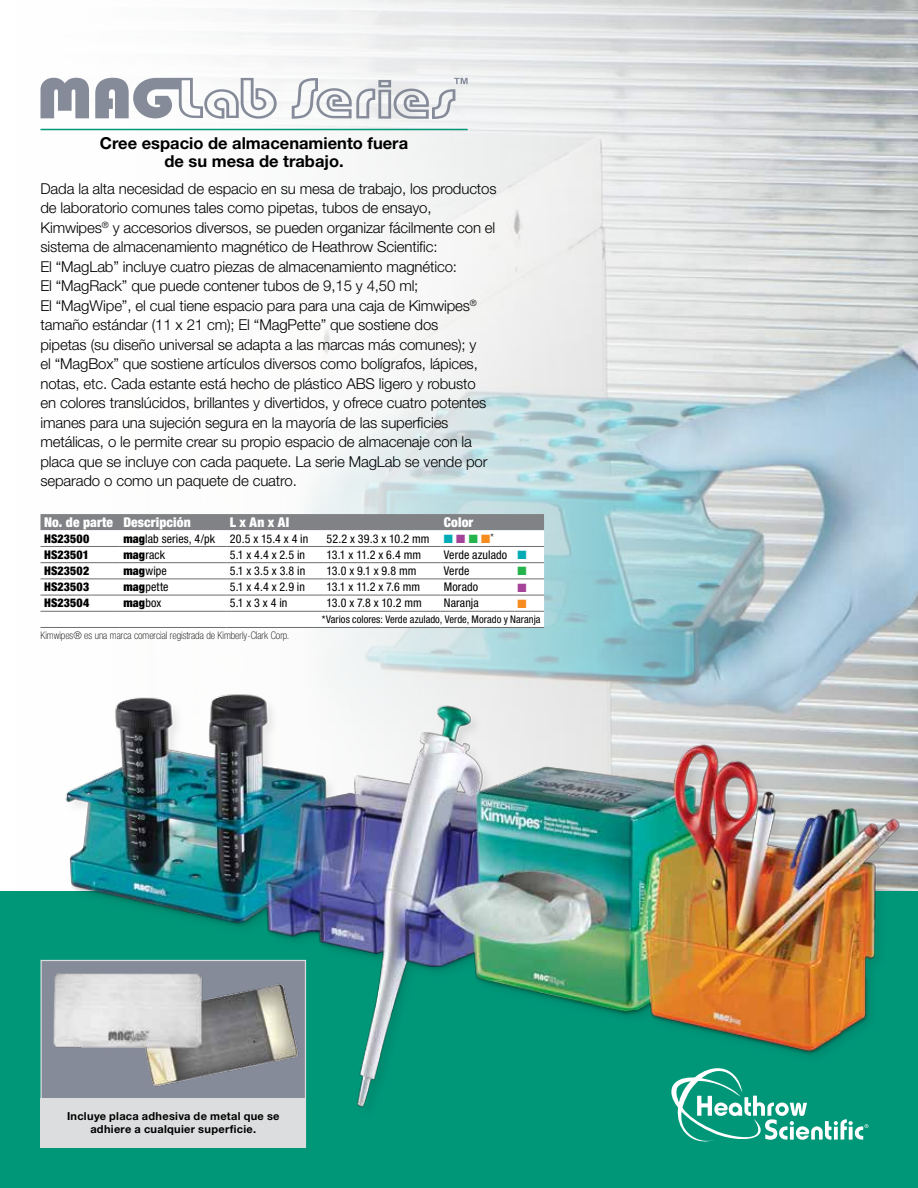
<style>
.page{position:relative;width:918px;height:1188px;background:#fff}
.page>*{position:absolute;margin:0;border:0;box-sizing:border-box;transform-origin:0 0}
.t1{font:700 16.5px/18px "Helvetica Neue LT Std";color:#000;text-align:center}
.t2{font:300 15px/19.5px "Helvetica Neue LT Std";letter-spacing:-.01em;color:#000}
.t3{font:900 condensed 13.5px "Helvetica Neue LT Std";letter-spacing:.01em;color:#fff}
.t4{font:condensed 12px "Helvetica Neue LT Std";letter-spacing:.005em;color:#000}
.t5{font:900 condensed 12px "Helvetica Neue LT Std";letter-spacing:.01em;color:#000}
.t6{font:12px "Zapf Dingbats ITC";color:#25b34b}
.t7{font:12px "Zapf Dingbats ITC";color:#a54399}
.t8{font:12px "Zapf Dingbats ITC";color:#f68b1f}
.t9{font:700 11.1px/13.2px "Helvetica Neue LT Std";letter-spacing:.025em;color:#000;text-align:center}
.t10{font:100 condensed 10.5px "Helvetica Neue LT Std";color:#000}
.t11{font:condensed 10.5px "Helvetica Neue LT Std";letter-spacing:.005em;color:#000}
.s1{font-weight:900}
.s2{color:#00abb6}
.s3{color:#a54399}
.s4{color:#25b34b}
.s5{color:#f68b1f}
.s6{font-weight:100;font-size:13.5px}
.s7{font-weight:400}
</style>
<div class="page">
<img style="left:40px;top:0;width:878px;height:632px">
<div style="left:0;top:891px;width:918px;height:297px;background:#009779"></div>
<img style="left:40px;top:632px;width:878px;height:515px">
<img style="left:43px;top:962px;width:261px;height:136px">
<div style="left:41px;top:960px;width:265px;height:187px;border:1px solid #dcddde"></div>
<div style="left:40px;top:1098px;width:266px;height:50px;background:#dcddde"></div>
<div style="left:40px;top:514px;width:504px;height:16px;background:#808285"></div>
<svg style="left:40px;top:530px;width:504px;height:97px"></svg>
<hr style="left:40px;top:546px;width:80px;height:1px;background:#6d6e71">
<hr style="left:120px;top:546px;width:106px;height:1px;background:#6d6e71">
<hr style="left:226px;top:546px;width:97px;height:1px;background:#6d6e71">
<hr style="left:323px;top:546px;width:117px;height:1px;background:#6d6e71">
<hr style="left:40px;top:562px;width:80px;height:1px;background:#6d6e71">
<hr style="left:120px;top:562px;width:106px;height:1px;background:#6d6e71">
<hr style="left:226px;top:562px;width:97px;height:1px;background:#6d6e71">
<hr style="left:323px;top:562px;width:117px;height:1px;background:#6d6e71">
<hr style="left:440px;top:562px;width:74px;height:1px;background:#6d6e71">
<hr style="left:514px;top:562px;width:30px;height:1px;background:#6d6e71">
<hr style="left:40px;top:579px;width:80px;height:1px;background:#6d6e71">
<hr style="left:120px;top:579px;width:106px;height:1px;background:#6d6e71">
<hr style="left:226px;top:579px;width:97px;height:1px;background:#6d6e71">
<hr style="left:323px;top:579px;width:117px;height:1px;background:#6d6e71">
<hr style="left:440px;top:579px;width:74px;height:1px;background:#6d6e71">
<hr style="left:514px;top:579px;width:30px;height:1px;background:#6d6e71">
<hr style="left:40px;top:595px;width:80px;height:1px;background:#6d6e71">
<hr style="left:120px;top:595px;width:106px;height:1px;background:#6d6e71">
<hr style="left:226px;top:595px;width:97px;height:1px;background:#6d6e71">
<hr style="left:323px;top:595px;width:117px;height:1px;background:#6d6e71">
<hr style="left:440px;top:595px;width:74px;height:1px;background:#6d6e71">
<hr style="left:514px;top:595px;width:30px;height:1px;background:#6d6e71">
<hr style="left:440px;top:546px;width:74px;height:1px;background:#6d6e71">
<hr style="left:514px;top:546px;width:30px;height:1px;background:#6d6e71">
<hr style="left:40px;top:611px;width:80px;height:1px;background:#6d6e71">
<hr style="left:120px;top:611px;width:106px;height:1px;background:#6d6e71">
<hr style="left:226px;top:611px;width:97px;height:1px;background:#6d6e71">
<hr style="left:323px;top:611px;width:117px;height:1px;background:#6d6e71">
<hr style="left:440px;top:611px;width:74px;height:1px;background:#6d6e71">
<hr style="left:514px;top:611px;width:30px;height:1px;background:#6d6e71">
<hr style="left:40px;top:627px;width:80px;height:1px;background:#6d6e71">
<hr style="left:120px;top:627px;width:106px;height:1px;background:#6d6e71">
<hr style="left:226px;top:627px;width:97px;height:1px;background:#6d6e71">
<hr style="left:323px;top:627px;width:117px;height:1px;background:#6d6e71">
<hr style="left:440px;top:627px;width:74px;height:1px;background:#6d6e71">
<hr style="left:514px;top:627px;width:30px;height:1px;background:#6d6e71">
<svg style="left:667px;top:1062px;width:202px;height:82px"></svg>
<hr style="left:40px;top:129px;width:428px;height:1px;background:#009779">
<svg style="left:40px;top:78px;width:49px;height:40px"></svg>
<svg style="left:292px;top:78px;width:176px;height:41px"></svg>
<svg style="left:95px;top:78px;width:182px;height:41px"></svg>
<p class="t1" style="left:100px;top:134px;width:310px">Cree espacio de almacenamiento fuera de su mesa de trabajo.</p>
<p class="t2" style="left:40px;top:178px;width:458px">Dada la alta necesidad de espacio en su mesa de trabajo, los productos de laboratorio comunes tales como pipetas, tubos de ensayo, Kimwipes<sup>®</sup> y accesorios diversos, se pueden organizar fácilmente con el sistema de almacenamiento magnético de Heathrow Scientific:<br>El “MagLab” incluye cuatro piezas de almacenamiento magnético:<br>El “MagRack” que puede contener tubos de 9,15 y 4,50 ml;<br>El “MagWipe”, el cual tiene espacio para para una caja de Kimwipes<sup>® </sup>tamaño estándar (11 x 21 cm); El “MagPette” que sostiene dos<br>pipetas (su diseño universal se adapta a las marcas más comunes); y<br>el “MagBox” que sostiene artículos diversos como bolígrafos, lápices, notas, etc. Cada estante está hecho de plástico ABS ligero y robusto<br>en colores translúcidos, brillantes y divertidos, y ofrece cuatro potentes imanes para una sujeción segura en la mayoría de las superficies metálicas, o le permite crear su propio espacio de almacenaje con la placa que se incluye con cada paquete. La serie MagLab se vende por separado o como un paquete de cuatro.</p>
<p class="t3" style="left:44px;top:514px;width:148px">No. de parte Descripción</p>
<p class="t3" style="left:230px;top:514px;width:61px">L x An x Al</p>
<p class="t3" style="left:444px;top:514px;width:31px">Color</p>
<p class="t5" style="left:44px;top:531px;width:47px">HS23500</p>
<p class="t4" style="left:123px;top:531px;width:186px"><span class="s1">mag</span>lab series, 4/pk 20.5 x 15.4 x 4 in</p>
<p class="t4" style="left:327px;top:531px;width:169px">52.2 x 39.3 x 10.2 mm <span class="s2">■</span> <span class="s3">■</span> <span class="s4">■</span> <span class="s5">■</span><span class="s6">*</span></p>
<p class="t5" style="left:44px;top:547px;width:47px">HS23501</p>
<p class="t4" style="left:123px;top:548px;width:43px"><span class="s1">mag</span>rack</p>
<p class="t4" style="left:230px;top:548px;width:77px">5.1 x 4.4 x 2.5 in</p>
<p class="t4" style="left:327px;top:548px;width:96px">13.1 x 11.2 x 6.4 mm</p>
<p class="t4" style="left:444px;top:548px;width:84px">Verde azulado <span class="s2">■</span></p>
<p class="t5" style="left:44px;top:563px;width:47px">HS23502</p>
<p class="t4" style="left:123px;top:564px;width:45px"><span class="s1">mag</span>wipe</p>
<p class="t4" style="left:230px;top:564px;width:77px">5.1 x 3.5 x 3.8 in</p>
<p class="t4" style="left:327px;top:564px;width:91px">13.0 x 9.1 x 9.8 mm</p>
<p class="t4" style="left:444px;top:564px;width:27px">Verde</p>
<p class="t6" style="left:518px;top:566px;width:11px">■</p>
<p class="t5" style="left:44px;top:580px;width:47px">HS23503</p>
<p class="t4" style="left:123px;top:580px;width:47px"><span class="s1">mag</span>pette</p>
<p class="t4" style="left:230px;top:580px;width:77px">5.1 x 4.4 x 2.9 in</p>
<p class="t4" style="left:327px;top:580px;width:95px">13.1 x 11.2 x 7.6 mm</p>
<p class="t4" style="left:444px;top:580px;width:36px">Morado</p>
<p class="t7" style="left:518px;top:582px;width:11px">■</p>
<p class="t5" style="left:44px;top:596px;width:47px">HS23504</p>
<p class="t5" style="left:123px;top:596px;width:39px">mag<span class="s7">box</span></p>
<p class="t4" style="left:230px;top:596px;width:59px">5.1 x 3 x 4 in</p>
<p class="t4" style="left:327px;top:596px;width:97px">13.0 x 7.8 x 10.2 mm</p>
<p class="t4" style="left:444px;top:596px;width:37px">Naranja</p>
<p class="t8" style="left:518px;top:598px;width:11px">■</p>
<p class="t11" style="left:322px;top:613px;width:220px">*Varios colores: Verde azulado, Verde, Morado y Naranja</p>
<p class="t10" style="left:40px;top:629px;width:250px">Kimwipes® es una marca comercial registrada de Kimberly-Clark Corp.</p>
<p class="t9" style="left:67px;top:1109px;width:214px">Incluye placa adhesiva de metal que se adhiere a cualquier superficie.</p>
</div>
